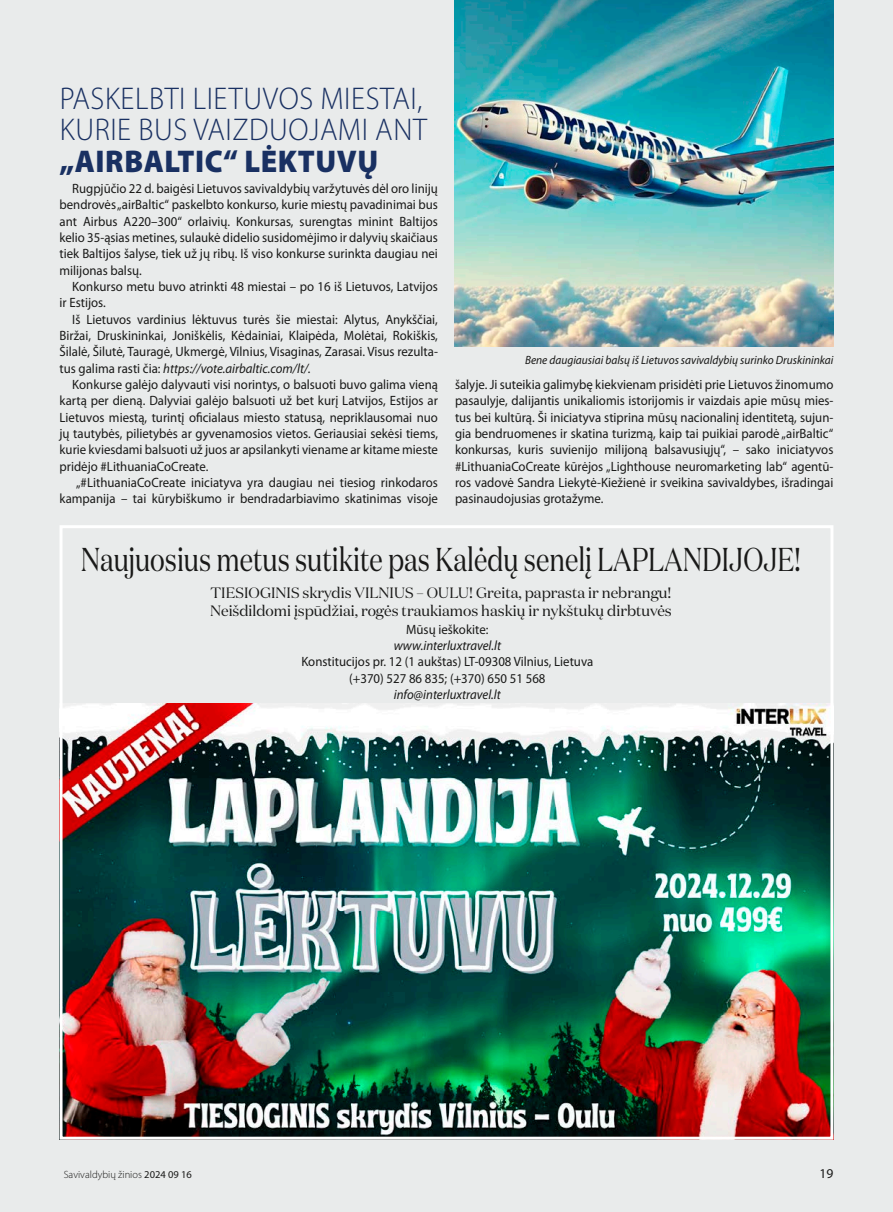
<style>
.page{position:relative;width:893px;height:1212px;background:#e9ebeb}
.page>*{position:absolute;margin:0;border:0;box-sizing:border-box;transform-origin:0 0}
.t1{font:33px "Elle Man";color:#191918;scale:.8 1}
.t2{font:300 31.5px/31.5px "Myriad Pro";letter-spacing:.02em;color:#193062;scale:.95 1}
.t3{font:900 31.5px "Myriad Pro";letter-spacing:.02em;color:#193062;scale:.95 1}
.t4{font:15px/18px "Elle Man";color:#191918}
.t5{font:13.5px/16.4px "Myriad Pro";color:#191918;text-align:justify;scale:.95 1}
.t6{font:italic 13.5px "Myriad Pro";color:#191918;scale:.95 1}
.t7{font:13.5px "Myriad Pro";color:#191918}
.t8{font:italic 12px "Myriad Pro";color:#191918;scale:.95 1}
.t9{font:300 10.5px "Myriad Pro";color:#191918}
.s1{font-style:italic}
.s2{font-weight:400}
</style>
<div class="page">
<img style="left:455px;top:0;width:378px;height:347px">
<img style="left:64px;top:704px;width:765px;height:432px">
<div style="left:60px;top:525px;width:773px;height:615px;border:3px solid #fff"></div>
<h2 class="t2" style="left:60px;top:82px;width:388px">PASKELBTI LIETUVOS MIESTAI,<br>KURIE BUS VAIZDUOJAMI ANT</h2>
<h2 class="t3" style="left:60px;top:140px;width:337px">„AIRBALTIC“ LĖKTUVŲ</h2>
<p class="t5" style="left:60px;top:180px;width:400px;text-indent:13px">Rugpjūčio 22 d. baigėsi Lietuvos savivaldybių varžytuvės dėl oro linijų bendrovės „airBaltic“ paskelbto konkurso, kurie miestų pavadinimai bus ant Airbus A220–300“ orlaivių. Konkursas, surengtas minint Baltijos kelio 35-ąsias metines, sulaukė didelio susidomėjimo ir dalyvių skaičiaus tiek Baltijos šalyse, tiek už jų ribų. Iš viso konkurse surinkta daugiau nei milijonas balsų.</p>
<p class="t5" style="left:60px;top:278px;width:400px;text-indent:13px">Konkurso metu buvo atrinkti 48 miestai – po 16 iš Lietuvos, Latvijos ir Estijos.</p>
<p class="t5" style="left:60px;top:311px;width:400px;text-indent:13px">Iš Lietuvos vardinius lėktuvus turės šie miestai: Alytus, Anykščiai, Biržai, Druskininkai, Joniškėlis, Kėdainiai, Klaipėda, Molėtai, Rokiškis, Šilalė, Šilutė, Tauragė, Ukmergė, Vilnius, Visaginas, Zarasai. Visus rezulta&shy;tus galima rasti čia: <span class="s1">https://vote.airbaltic.com/lt/.</span></p>
<p class="t5" style="left:60px;top:376px;width:400px;text-indent:13px">Konkurse galėjo dalyvauti visi norintys, o balsuoti buvo galima vieną kartą per dieną. Dalyviai galėjo balsuoti už bet kurį Latvijos, Estijos ar Lietuvos miestą, turintį oficialaus miesto statusą, nepriklausomai nuo jų tautybės, pilietybės ar gyvenamosios vietos. Geriausiai sekėsi tiems, kurie kviesdami balsuoti už juos ar apsilankyti viename ar kitame mieste pridėjo #LithuaniaCoCreate.</p>
<p class="t5" style="left:60px;top:474px;width:400px;text-align:right">„#LithuaniaCoCreate iniciatyva yra daugiau nei tiesiog rinkodaros kampanija – tai kūrybiškumo ir bendradarbiavimo skatinimas visoje</p>
<p class="t8" style="left:525px;top:353px;width:326px">Bene daugiausiai balsų iš Lietuvos savivaldybių surinko Druskininkai</p>
<p class="t5" style="left:455px;top:376px;width:400px">šalyje. Ji suteikia galimybę kiekvienam prisidėti prie Lietuvos žinomumo pasaulyje, dalijantis unikaliomis istorijomis ir vaizdais apie mūsų mies&shy;tus bei kultūrą. Ši iniciatyva stiprina mūsų nacionalinį identitetą, sujun&shy;gia bendruomenes ir skatina turizmą, kaip tai puikiai parodė „airBaltic“ konkursas, kuris suvienijo milijoną balsavusiųjų“, – sako iniciatyvos #LithuaniaCoCreate kūrėjos „Lighthouse neuromarketing lab“ agentū&shy;ros vadovė Sandra Liekytė-Kiežienė ir sveikina savivaldybes, išradingai pasinaudojusias grotažyme.</p>
<h1 class="t1" style="left:81px;top:539px;width:902px">Naujuosius metus sutikite pas Kalėdų senelį LAPLANDIJOJE!</h1>
<p class="t4" style="left:210px;top:583px;width:463px">TIESIOGINIS skrydis VILNIUS – OULU! Greita, paprasta ir nebrangu!<br>Neišdildomi įspūdžiai, rogės traukiamos haskių ir nykštukų dirbtuvės</p>
<p class="t5" style="left:406px;top:621px;width:88px">Mūsų ieškokite:</p>
<p class="t6" style="left:394px;top:637px;width:115px">www.interluxtravel.lt</p>
<p class="t5" style="left:301px;top:653px;width:309px;text-align:center">Konstitucijos pr. 12 (1 aukštas) LT-09308 Vilnius, Lietuva (+370) 527 86 835; (+370) 650 51 568</p>
<p class="t6" style="left:394px;top:686px;width:114px">info@interluxtravel.lt</p>
<p class="t9" style="left:64px;top:1168px;width:130px">Savivaldybių žinios <span class="s2">2024 09 16</span></p>
<p class="t7" style="left:820px;top:1165px;width:15px">19</p>
</div>
